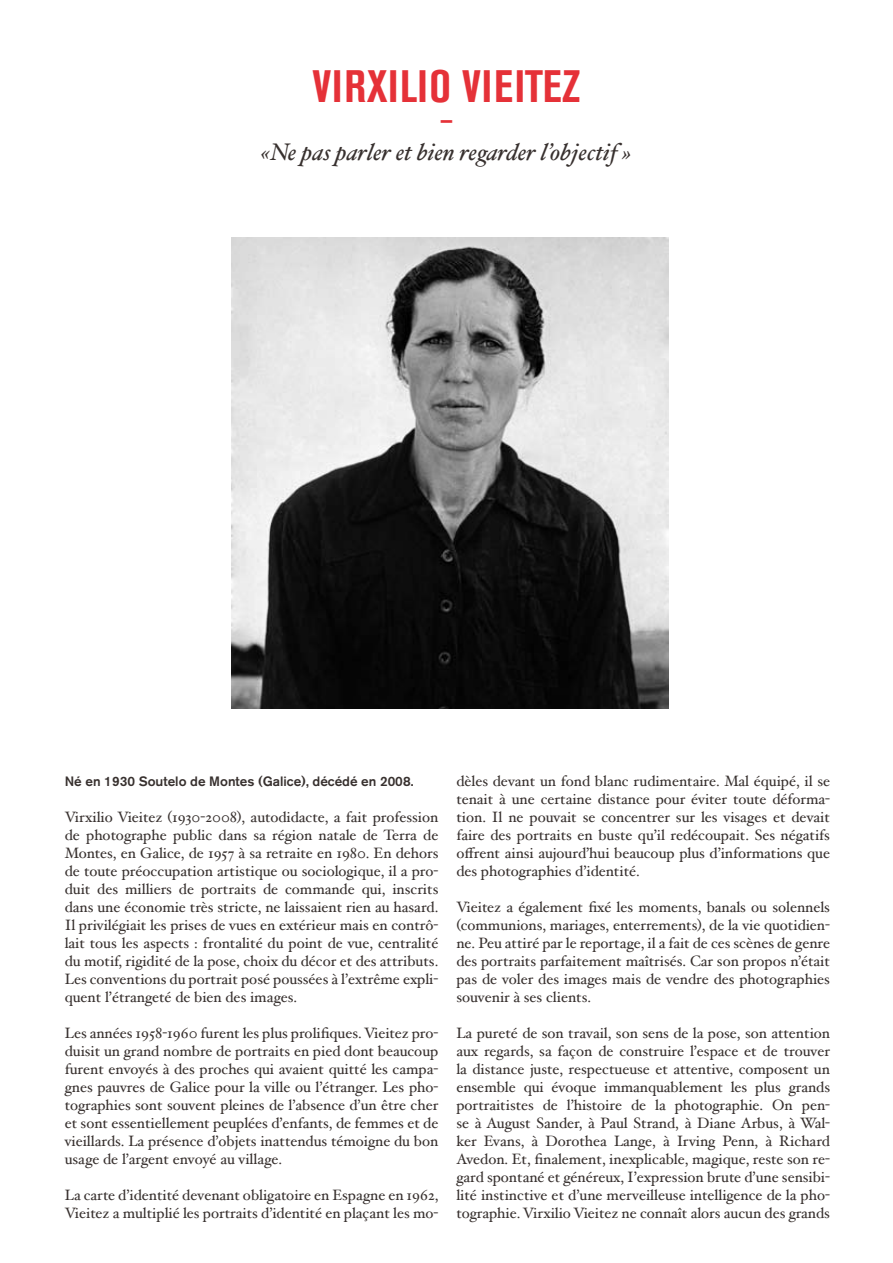
<style>
.page{position:relative;width:893px;height:1263px;background:#fff}
.page>*{position:absolute;margin:0;border:0;box-sizing:border-box;transform-origin:0 0}
.t1{font:700 condensed 45px "Akzidenz Grotesk BE";letter-spacing:.03em;color:#e53138}
.t2{font:italic 24px "Hoefler Text";color:#37302e}
.t3{font:500 24px "Akzidenz Grotesk BE";color:#e53138}
.t4{font:15px/18px "Hoefler Text";color:#37302e;text-align:justify}
.t5{font:500 13.5px "Akzidenz Grotesk BE";color:#37302e}
</style>
<div class="page">
<img style="left:231px;top:238px;width:437px;height:470px">
<h1 class="t1" style="left:313px;top:61px;width:267px">VIRXILIO VIEITEZ</h1>
<h2 class="t3" style="left:440px;top:106px;width:15px">–</h2>
<h2 class="t2" style="left:261px;top:138px;width:372px">«Ne pas parler et bien regarder l’objectif »</h2>
<p class="t5" style="left:65px;top:773px;width:350px">Né en 1930 Soutelo de Montes (Galice), décédé en 2008.</p>
<p class="t4" style="left:65px;top:808px;width:375px">Virxilio Vieitez (1930-2008), autodidacte, a fait profession de photographe public dans sa région natale de Terra de Montes, en Galice, de 1957 à sa retraite en 1980. En dehors de toute préoccupation artistique ou sociologique, il a pro&shy;duit des milliers de portraits de commande qui, inscrits dans une économie très stricte, ne laissaient rien au hasard.<br>Il privilégiait les prises de vues en extérieur mais en contrô&shy;lait tous les aspects : frontalité du point de vue, centralité du motif, rigidité de la pose, choix du décor et des attributs.<br>Les conventions du portrait posé poussées à l’extrême expli&shy;quent l’étrangeté de bien des images.</p>
<p class="t4" style="left:65px;top:1024px;width:375px">Les années 1958-1960 furent les plus prolifiques. Vieitez pro&shy;duisit un grand nombre de portraits en pied dont beaucoup furent envoyés à des proches qui avaient quitté les campa&shy;gnes pauvres de Galice pour la ville ou l’étranger. Les pho&shy;tographies sont souvent pleines de l’absence d’un être cher et sont essentiellement peuplées d’enfants, de femmes et de vieillards. La présence d’objets inattendus témoigne du bon usage de l’argent envoyé au village.</p>
<p class="t4" style="left:65px;top:1186px;width:375px">La carte d’identité devenant obligatoire en Espagne en 1962,<br>Vieitez a multiplié les portraits d’identité en plaçant les mo-</p>
<p class="t4" style="left:456px;top:772px;width:375px">dèles devant un fond blanc rudimentaire. Mal équipé, il se tenait à une certaine distance pour éviter toute déforma&shy;tion. Il ne pouvait se concentrer sur les visages et devait faire des portraits en buste qu’il redécoupait. Ses négatifs offrent ainsi aujourd’hui beaucoup plus d’informations que des photographies d’identité.</p>
<p class="t4" style="left:456px;top:898px;width:375px">Vieitez a également fixé les moments, banals ou solennels (communions, mariages, enterrements), de la vie quotidien&shy;ne. Peu attiré par le reportage, il a fait de ces scènes de genre des portraits parfaitement maîtrisés. Car son propos n’était pas de voler des images mais de vendre des photographies souvenir à ses clients.</p>
<p class="t4" style="left:456px;top:1024px;width:375px">La pureté de son travail, son sens de la pose, son attention aux regards, sa façon de construire l’espace et de trouver la distance juste, respectueuse et attentive, composent un ensemble qui évoque immanquablement les plus grands portraitistes de l’histoire de la photographie. On pen&shy;se à August Sander, à Paul Strand, à Diane Arbus, à Wal&shy;ker Evans, à Dorothea Lange, à Irving Penn, à Richard Avedon. Et, finalement, inexplicable, magique, reste son re&shy;gard spontané et généreux, I’expression brute d’une sensibi&shy;lité instinctive et d’une merveilleuse intelligence de la pho&shy;tographie. Virxilio Vieitez ne connaît alors aucun des grands</p>
</div>
